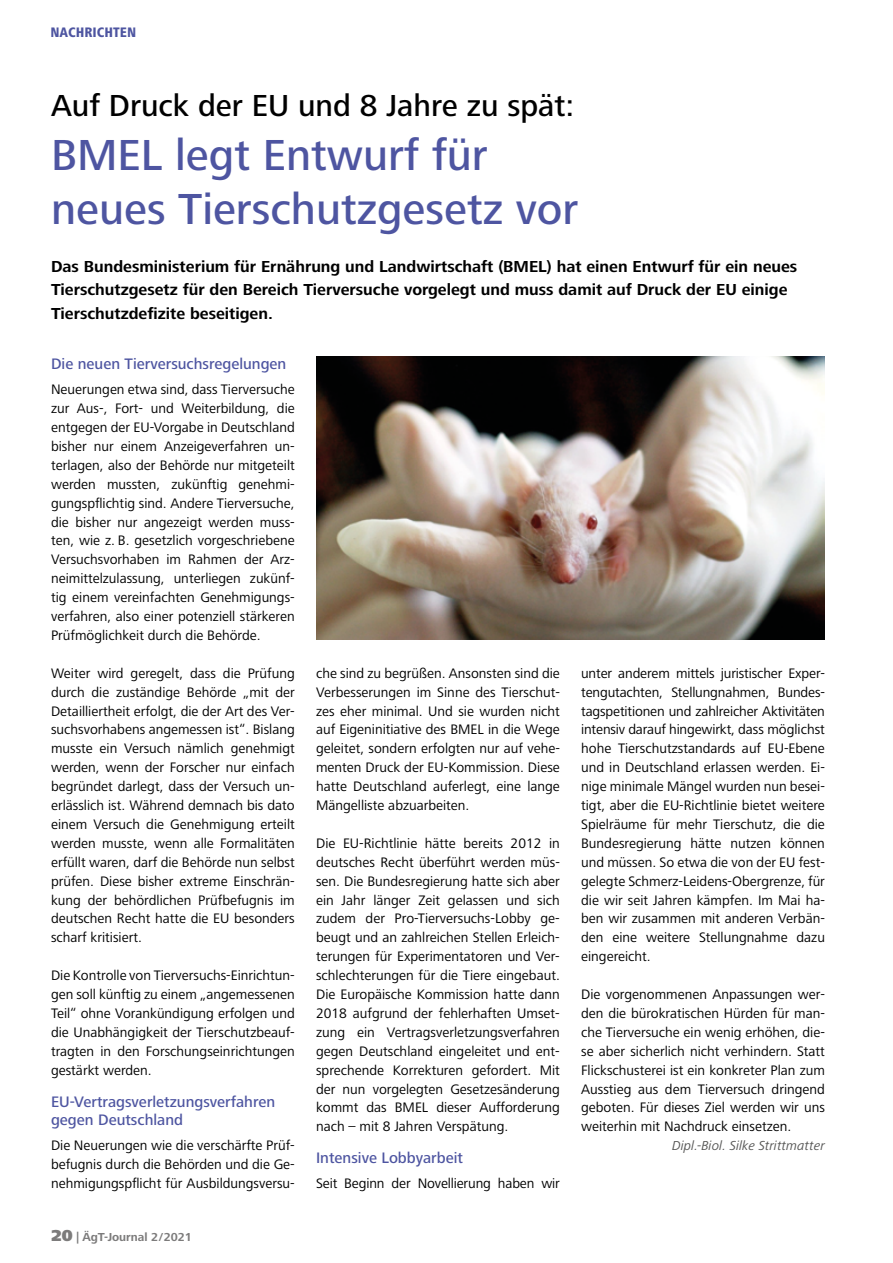
<style>
.page{position:relative;width:893px;height:1263px;background:#fff}
.page>*{position:absolute;margin:0;border:0;box-sizing:border-box;transform-origin:0 0}
.t1{font:500 45px/54px "Frutiger Next LT";color:#4e55a1}
.t2{font:500 31.5px "Frutiger Next LT";color:#000}
.t3{font:700 16.5px/23.2px "Frutiger Next LT";color:#000}
.t4{font:500 15.75px/18.9px "Frutiger Next LT";color:#4e55a1}
.t5{font:14.25px/18.9px "Frutiger Next LT";color:#000;text-align:justify}
.t6{font:800 condensed 14.25px "Frutiger Next LT";color:#4e55a1}
.t7{font:italic 13.5px "Frutiger Next LT";color:#575756}
.t8{font:700 12px "Frutiger Next LT";color:#7c7b7b}
.s1{font-weight:900;font-size:16.5px}
</style>
<div class="page">
<img style="left:316px;top:356px;width:509px;height:284px">
<p class="t6" style="left:50px;top:24px;width:87px">NACHRICHTEN</p>
<h2 class="t2" style="left:51px;top:88px;width:525px">Auf Druck der EU und 8 Jahre zu spät:</h2>
<h1 class="t1" style="left:51px;top:128px;width:529px">BMEL legt Entwurf für neues Tierschutzgesetz vor</h1>
<p class="t3" style="left:51px;top:255px;width:748px">Das Bundesministerium für Ernährung und Landwirtschaft (BMEL) hat einen Entwurf für ein neues<br>Tierschutzgesetz für den Bereich Tierversuche vorgelegt und muss damit auf Druck der EU einige<br>Tierschutzdefizite beseitigen.</p>
<p class="t4" style="left:51px;top:355px;width:237px">Die neuen Tierversuchsregelungen</p>
<p class="t5" style="left:51px;top:380px;width:245px">Neuerungen etwa sind, dass Tierversuche zur Aus-, Fort- und Weiterbildung, die entgegen der EU-Vorgabe in Deutschland bisher nur einem Anzeigeverfahren un&shy;terlagen, also der Behörde nur mitgeteilt werden mussten, zukünftig genehmi&shy;gungspflichtig sind. Andere Tierversuche, die bisher nur angezeigt werden muss&shy;ten, wie z. B. gesetzlich vorgeschriebene Versuchsvorhaben im Rahmen der Arz&shy;neimittelzulassung, unterliegen zukünf&shy;tig einem vereinfachten Genehmigungs&shy;verfahren, also einer potenziell stärkeren Prüfmöglichkeit durch die Behörde.</p>
<p class="t5" style="left:51px;top:664px;width:245px">Weiter wird geregelt, dass die Prüfung durch die zuständige Behörde „mit der Detailliertheit erfolgt, die der Art des Ver&shy;suchsvorhabens angemessen ist“. Bislang musste ein Versuch nämlich genehmigt werden, wenn der Forscher nur einfach begründet darlegt, dass der Versuch un&shy;erlässlich ist. Während demnach bis dato einem Versuch die Genehmigung erteilt werden musste, wenn alle Formalitäten erfüllt waren, darf die Behörde nun selbst prüfen. Diese bisher extreme Einschrän&shy;kung der behördlichen Prüfbefugnis im deutschen Recht hatte die EU besonders scharf kritisiert.</p>
<p class="t5" style="left:51px;top:966px;width:245px">Die Kontrolle von Tierversuchs-Einrichtun&shy;gen soll künftig zu einem „angemessenen Teil“ ohne Vorankündigung erfolgen und die Unabhängigkeit der Tierschutzbeauf&shy;tragten in den Forschungseinrichtungen gestärkt werden.</p>
<p class="t4" style="left:51px;top:1092px;width:226px">EU-Vertragsverletzungsverfahren gegen Deutschland</p>
<p class="t5" style="left:51px;top:1136px;width:245px">Die Neuerungen wie die verschärfte Prüf&shy;befugnis durch die Behörden und die Ge&shy;nehmigungspflicht für Ausbildungsversu-</p>
<p class="t8" style="left:51px;top:1230px;width:142px"><span class="s1">20</span> | ÄgT-Journal 2/2021</p>
<p class="t5" style="left:316px;top:664px;width:245px">che sind zu begrüßen. Ansonsten sind die Verbesserungen im Sinne des Tierschut&shy;zes eher minimal. Und sie wurden nicht auf Eigeninitiative des BMEL in die Wege geleitet, sondern erfolgten nur auf vehe&shy;menten Druck der EU-Kommission. Diese hatte Deutschland auferlegt, eine lange Mängelliste abzuarbeiten.</p>
<p class="t5" style="left:316px;top:834px;width:245px">Die EU-Richtlinie hätte bereits 2012 in deutsches Recht überführt werden müs&shy;sen. Die Bundesregierung hatte sich aber ein Jahr länger Zeit gelassen und sich zudem der Pro-Tierversuchs-Lobby ge&shy;beugt und an zahlreichen Stellen Erleich&shy;terungen für Experimentatoren und Ver&shy;schlechterungen für die Tiere eingebaut.<br>Die Europäische Kommission hatte dann 2018 aufgrund der fehlerhaften Umset&shy;zung ein Vertragsverletzungsverfahren gegen Deutschland eingeleitet und ent&shy;sprechende Korrekturen gefordert. Mit der nun vorgelegten Gesetzesänderung kommt das BMEL dieser Aufforderung nach – mit 8 Jahren Verspätung.</p>
<p class="t4" style="left:316px;top:1148px;width:148px">Intensive Lobbyarbeit</p>
<p class="t5" style="left:316px;top:1174px;width:245px">Seit Beginn der Novellierung haben wir</p>
<p class="t5" style="left:581px;top:664px;width:245px">unter anderem mittels juristischer Exper&shy;tengutachten, Stellungnahmen, Bundes&shy;tagspetitionen und zahlreicher Aktivitäten intensiv darauf hingewirkt, dass möglichst hohe Tierschutzstandards auf EU-Ebene und in Deutschland erlassen werden. Ei&shy;nige minimale Mängel wurden nun besei&shy;tigt, aber die EU-Richtlinie bietet weitere Spielräume für mehr Tierschutz, die die Bundesregierung hätte nutzen können und müssen. So etwa die von der EU fest&shy;gelegte Schmerz-Leidens-Obergrenze, für die wir seit Jahren kämpfen. Im Mai ha&shy;ben wir zusammen mit anderen Verbän&shy;den eine weitere Stellungnahme dazu eingereicht.</p>
<p class="t5" style="left:581px;top:985px;width:245px">Die vorgenommenen Anpassungen wer&shy;den die bürokratischen Hürden für man&shy;che Tierversuche ein wenig erhöhen, die&shy;se aber sicherlich nicht verhindern. Statt Flickschusterei ist ein konkreter Plan zum Ausstieg aus dem Tierversuch dringend geboten. Für dieses Ziel werden wir uns weiterhin mit Nachdruck einsetzen.</p>
<p class="t7" style="left:672px;top:1138px;width:154px">Dipl.-Biol. Silke Strittmatter</p>
</div>
